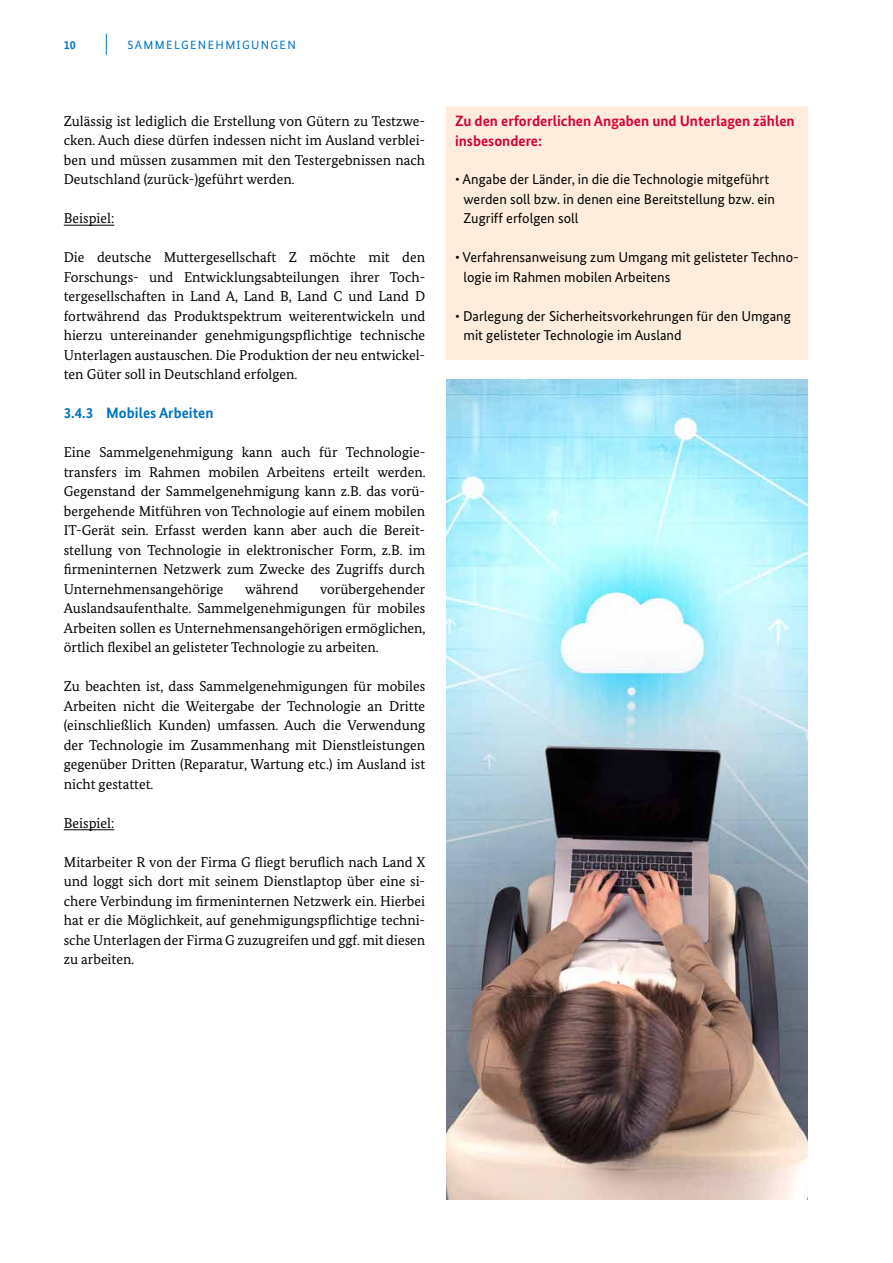
<style>
.page{position:relative;width:893px;height:1263px;background:#fff}
.page>*{position:absolute;margin:0;border:0;box-sizing:border-box;transform-origin:0 0}
.t1{font:700 15px/19.5px "Bundes Sans";color:#d3033b}
.t2{font:700 15px "Bundes Sans";color:#0075bf}
.t3{font:14.25px/19.5px "Bundes Serif";color:#000;text-align:justify}
.t4{font:14.25px/19.5px "Bundes Sans";color:#000}
.t5{font:12px "Bundes Sans";letter-spacing:.11em;color:#0075bf}
.t6{font:700 12px "Bundes Sans";color:#0075bf}
</style>
<div class="page">
<hr style="left:64px;top:225px;width:50px;height:1px;background:#000">
<hr style="left:64px;top:829px;width:50px;height:1px;background:#000">
<div style="left:446px;top:106px;width:362px;height:254px;background:#feeddd"></div>
<img style="left:446px;top:379px;width:362px;height:820px">
<svg style="left:106px;top:34px;width:1px;height:21px"></svg>
<p class="t6" style="left:64px;top:37px;width:13px">10</p>
<p class="t5" style="left:128px;top:37px;width:18px">Samme</p>
<p class="t5" style="left:174px;top:37px;width:43px">lgenehmigu</p>
<p class="t5" style="left:261px;top:37px;width:37px">ngen</p>
<p class="t3" style="left:64px;top:111px;width:363px">Zulässig ist lediglich die Erstellung von Gütern zu Testzwe&shy;cken. Auch diese dürfen indessen nicht im Ausland verblei&shy;ben und müssen zusammen mit den Testergebnissen nach Deutschland (zurück-)geführt werden.</p>
<p class="t3" style="left:64px;top:209px;width:52px">Beispiel:</p>
<p class="t3" style="left:64px;top:248px;width:363px">Die deutsche Muttergesellschaft Z möchte mit den Forschungs- und Entwicklungsabteilungen ihrer Toch&shy;tergesellschaften in Land A, Land B, Land C und Land D fortwährend das Produktspektrum weiterentwickeln und hierzu untereinander genehmigungspflichtige technische Unterlagen austauschen. Die Produktion der neu entwickel&shy;ten Güter soll in Deutschland erfolgen.</p>
<p class="t2" style="left:64px;top:404px;width:151px">3.4.3 Mobiles Arbeiten</p>
<p class="t3" style="left:64px;top:443px;width:363px">Eine Sammelgenehmigung kann auch für Technologie&shy;transfers im Rahmen mobilen Arbeitens erteilt werden.<br>Gegenstand der Sammelgenehmigung kann z.B. das vorü&shy;bergehende Mitführen von Technologie auf einem mobilen IT-Gerät sein. Erfasst werden kann aber auch die Bereit&shy;stellung von Technologie in elektronischer Form, z.B. im firmeninternen Netzwerk zum Zwecke des Zugriffs durch Unternehmensangehörige</p>
<p class="t3" style="left:64px;top:579px;width:363px;text-indent:256px">vorübergehender Auslandsaufenthalte. Sammelgenehmigungen für mobiles Arbeiten sollen es Unternehmensangehörigen ermöglichen, örtlich flexibel an gelisteter Technologie zu arbeiten.</p>
<p class="t3" style="left:64px;top:676px;width:363px">Zu beachten ist, dass Sammelgenehmigungen für mobiles Arbeiten nicht die Weitergabe der Technologie an Dritte (einschließlich Kunden) umfassen. Auch die Verwendung der Technologie im Zusammenhang mit Dienstleistungen gegenüber Dritten (Reparatur, Wartung etc.) im Ausland ist nicht gestattet.</p>
<p class="t3" style="left:64px;top:813px;width:52px">Beispiel:</p>
<p class="t3" style="left:64px;top:852px;width:363px">Mitarbeiter R von der Firma G fliegt beruflich nach Land X und loggt sich dort mit seinem Dienstlaptop über eine si&shy;chere Verbindung im firmeninternen Netzwerk ein. Hierbei hat er die Möglichkeit, auf genehmigungspflichtige techni&shy;sche Unterlagen der Firma G zuzugreifen und ggf. mit diesen zu arbeiten.</p>
<p class="t3" style="left:245px;top:579px;width:55px">während</p>
<p class="t1" style="left:455px;top:111px;width:341px">Zu den erforderlichen Angaben und Unterlagen zählen insbesondere:</p>
<p class="t4" style="left:463px;top:170px;width:313px;text-indent:-9px">• Angabe der Länder, in die die Technologie mitgeführt werden soll bzw. in denen eine Bereitstellung bzw. ein<br>Zugriff erfolgen soll</p>
<p class="t4" style="left:463px;top:248px;width:337px;text-indent:-9px">• Verfahrensanweisung zum Umgang mit gelisteter Techno&shy;logie im Rahmen mobilen Arbeitens</p>
<p class="t4" style="left:463px;top:306px;width:329px;text-indent:-9px">• Darlegung der Sicherheitsvorkehrungen für den Umgang mit gelisteter Technologie im Ausland</p>
</div>
